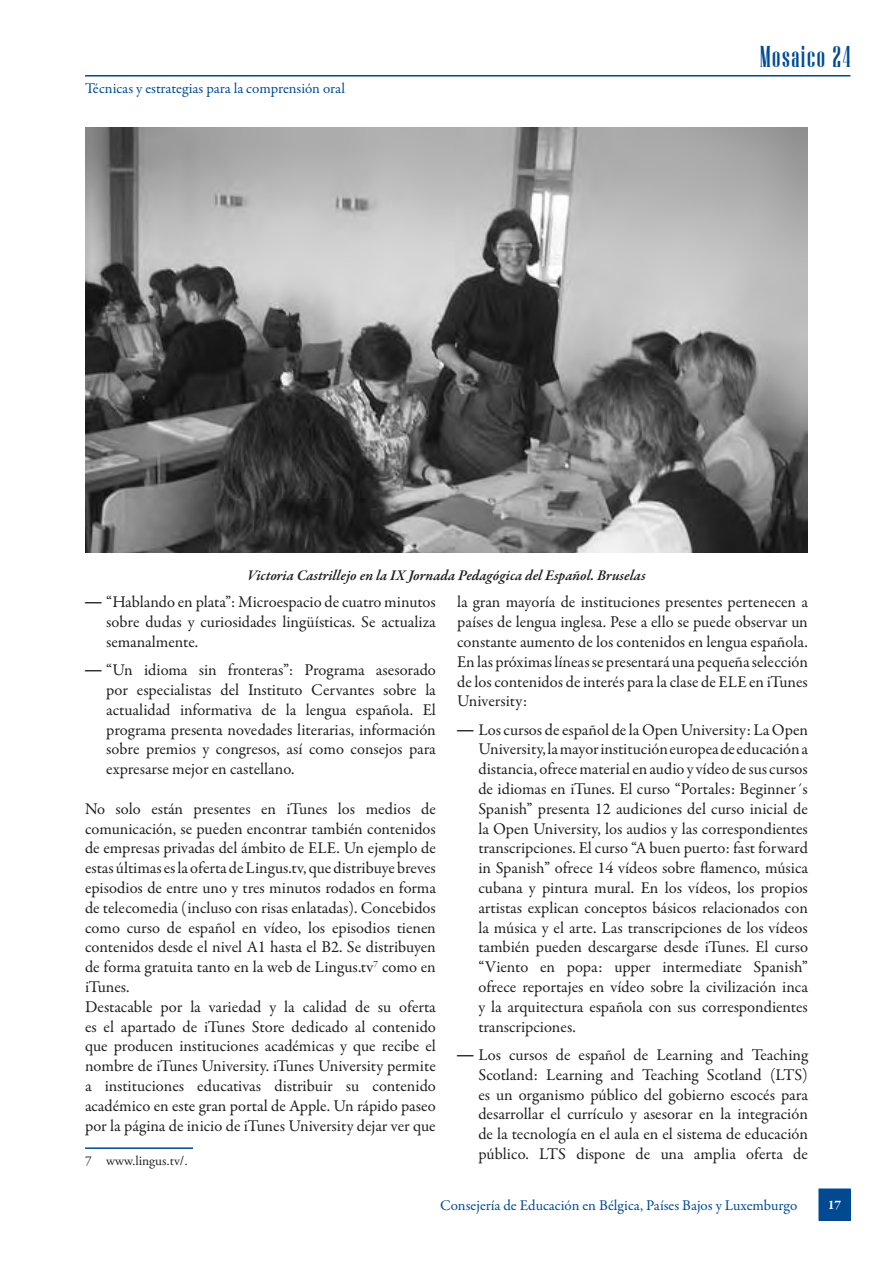
<style>
.page{position:relative;width:893px;height:1263px;background:#fff}
.page>*{position:absolute;margin:0;border:0;box-sizing:border-box;transform-origin:0 0}
.t1{font:30px "Niagara Solid";letter-spacing:.05em;color:#014a91}
.t2{font:16.5px/19.8px "Garamond Premr Pro";color:#1e1e1e;text-align:justify}
.t3{font:15px "Garamond Premr Pro";color:#014a91}
.t4{font:italic 600 15px "Garamond Premr Pro";color:#1e1e1e}
.t5{font:13.5px "Adobe Garamond Pro";color:#1e1e1e}
.t6{font:700 13.5px "Garamond Premr Pro";color:#fff}
.s1{font-family:"Arial"}
</style>
<div class="page">
<div style="left:819px;top:1189px;width:31px;height:31px;background:#014a91"></div>
<div style="left:819px;top:1188px;width:31px;height:32px;border:1px solid #014a91"></div>
<hr style="left:85px;top:75px;width:765px;height:2px;background:#014a91">
<hr style="left:85px;top:1147px;width:108px;height:2px;background:#014a91">
<img style="left:85px;top:128px;width:723px;height:425px">
<p class="t3" style="left:85px;top:79px;width:262px">Técnicas y estrategias para la comprensión oral</p>
<h1 class="t1" style="left:760px;top:40px;width:92px">Mosaico 24</h1>
<p class="t4" style="left:247px;top:565px;width:400px">Victoria Castrillejo en la IX Jornada Pedagógica del Español. Bruselas</p>
<p class="t2" style="left:106px;top:593px;width:331px;text-indent:-21px"><span class="s1">—</span> “Hablando en plata”: Microespacio de cuatro minutos sobre dudas y curiosidades lingüísticas. Se actualiza semanalmente.</p>
<p class="t2" style="left:106px;top:660px;width:331px;text-indent:-21px"><span class="s1">—</span> “Un idioma sin fronteras”: Programa asesorado por especialistas del Instituto Cervantes sobre la actualidad informativa de la lengua española. El programa presenta novedades literarias, información sobre premios y congresos, así como consejos para expresarse mejor en castellano.</p>
<p class="t2" style="left:85px;top:799px;width:352px;text-align:left">No solo están presentes en iTunes los medios de comunicación, se pueden encontrar también contenidos de empresas privadas del ámbito de ELE. Un ejemplo de estas últimas es la oferta de Lingus.tv, que distribuye breves episodios de entre uno y tres minutos rodados en forma de telecomedia (incluso con risas enlatadas). Concebidos como curso de español en vídeo, los episodios tienen contenidos desde el nivel A1 hasta el B2. Se distribuyen de forma gratuita tanto en la web de Lingus.tv<sup>7</sup> como en iTunes.<br>Destacable por la variedad y la calidad de su oferta es el apartado de iTunes Store dedicado al contenido que producen instituciones académicas y que recibe el nombre de iTunes University. iTunes University permite a instituciones educativas distribuir su contenido académico en este gran portal de Apple. Un rápido paseo por la página de inicio de iTunes University dejar ver que</p>
<p class="t5" style="left:85px;top:1153px;width:104px">7 www.lingus.tv/.</p>
<p class="t2" style="left:457px;top:593px;width:352px">la gran mayoría de instituciones presentes pertenecen a países de lengua inglesa. Pese a ello se puede observar un constante aumento de los contenidos en lengua española.<br>En las próximas líneas se presentará una pequeña selección de los contenidos de interés para la clase de ELE en iTunes University:</p>
<p class="t2" style="left:478px;top:720px;width:331px;text-indent:-21px"><span class="s1">—</span> Los cursos de español de la Open University: La Open University, la mayor institución europea de educación a distancia, ofrece material en audio y vídeo de sus cursos de idiomas en iTunes. El curso “Portales: Beginner´s Spanish” presenta 12 audiciones del curso inicial de la Open University, los audios y las correspondientes transcripciones. El curso “A buen puerto: fast forward in Spanish” ofrece 14 vídeos sobre flamenco, música cubana y pintura mural. En los vídeos, los propios artistas explican conceptos básicos relacionados con la música y el arte. Las transcripciones de los vídeos también pueden descargarse desde iTunes. El curso “Viento en popa: upper intermediate Spanish” ofrece reportajes en vídeo sobre la civilización inca y la arquitectura española con sus correspondientes transcripciones.</p>
<p class="t2" style="left:478px;top:1045px;width:331px;text-indent:-21px"><span class="s1">—</span> Los cursos de español de Learning and Teaching Scotland: Learning and Teaching Scotland (LTS) es un organismo público del gobierno escocés para desarrollar el currículo y asesorar en la integración de la tecnología en el aula en el sistema de educación público. LTS dispone de una amplia oferta de</p>
<p class="t3" style="left:440px;top:1196px;width:359px">Consejería de Educación en Bélgica, Países Bajos y Luxemburgo</p>
<p class="t6" style="left:828px;top:1196px;width:15px">17</p>
</div>
